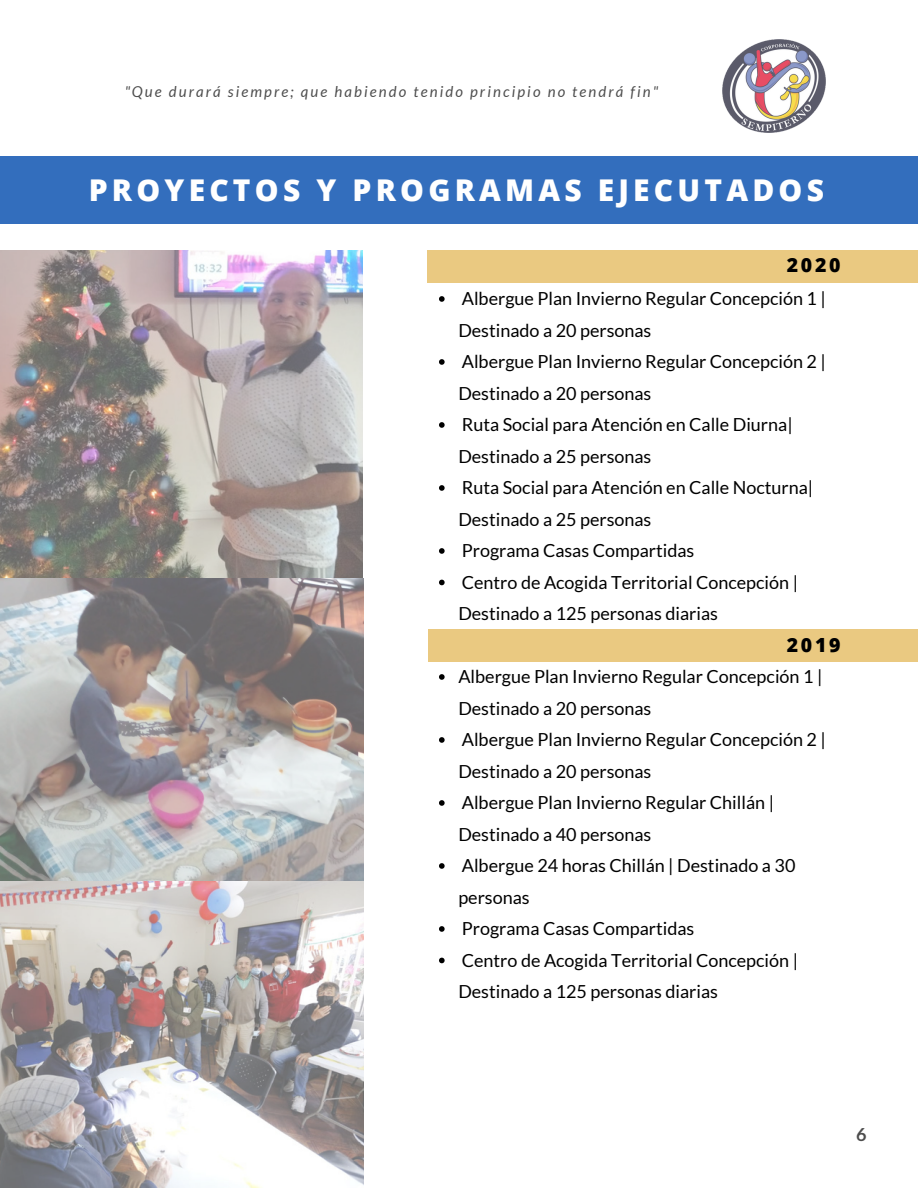
<style>
.page{position:relative;width:918px;height:1188px;background:#fff}
.page>*{position:absolute;margin:0;border:0;box-sizing:border-box;transform-origin:0 0}
.t1{font:800 30px "Open Sans";letter-spacing:.14em;color:#fff}
.t2{font:800 19.5px "Open Sans";letter-spacing:.14em;color:#000}
.t3{font:18px/31.5px "Lato";color:#000}
.t4{font:700 18px "Lato";color:#000}
.t5{font:italic 15px "Lato";letter-spacing:.14em;color:#000}
</style>
<div class="page">
<img style="left:722px;top:40px;width:104px;height:92px">
<div style="left:0;top:156px;width:918px;height:67px;background:#336ebd"></div>
<div style="left:428px;top:250px;width:490px;height:32px;background:#eac981"></div>
<div style="left:428px;top:629px;width:490px;height:33px;background:#eac981"></div>
<svg style="left:439px;top:296px;width:6px;height:6px"></svg>
<svg style="left:439px;top:359px;width:6px;height:6px"></svg>
<svg style="left:439px;top:422px;width:6px;height:6px"></svg>
<svg style="left:439px;top:485px;width:6px;height:6px"></svg>
<svg style="left:439px;top:548px;width:6px;height:6px"></svg>
<svg style="left:439px;top:580px;width:6px;height:5px"></svg>
<svg style="left:439px;top:674px;width:6px;height:6px"></svg>
<svg style="left:439px;top:737px;width:6px;height:6px"></svg>
<svg style="left:439px;top:800px;width:6px;height:6px"></svg>
<svg style="left:439px;top:863px;width:6px;height:6px"></svg>
<svg style="left:439px;top:926px;width:6px;height:6px"></svg>
<svg style="left:439px;top:958px;width:6px;height:5px"></svg>
<img style="left:0;top:250px;width:363px;height:938px">
<p class="t5" style="left:124px;top:82px;width:536px">"Que durará siempre; que habiendo tenido principio no tendrá fin"</p>
<p class="t1" style="left:89px;top:169px;width:737px">PROYECTOS Y PROGRAMAS EJECUTADOS</p>
<p class="t2" style="left:787px;top:252px;width:55px">2020</p>
<p class="t3" style="left:458px;top:282px;width:369px">Albergue Plan Invierno Regular Concepción 1 |<br>Destinado a 20 personas</p>
<p class="t3" style="left:458px;top:345px;width:369px">Albergue Plan Invierno Regular Concepción 2 |<br>Destinado a 20 personas</p>
<p class="t3" style="left:458px;top:408px;width:336px">Ruta Social para Atención en Calle Diurna|<br>Destinado a 25 personas</p>
<p class="t3" style="left:458px;top:471px;width:356px">Ruta Social para Atención en Calle Nocturna|<br>Destinado a 25 personas</p>
<p class="t3" style="left:462px;top:534px;width:234px">Programa Casas Compartidas</p>
<p class="t3" style="left:458px;top:566px;width:341px">Centro de Acogida Territorial Concepción |<br>Destinado a 125 personas diarias</p>
<p class="t2" style="left:787px;top:631px;width:55px">2019</p>
<p class="t3" style="left:458px;top:660px;width:366px">Albergue Plan Invierno Regular Concepción 1 |<br>Destinado a 20 personas</p>
<p class="t3" style="left:458px;top:723px;width:369px">Albergue Plan Invierno Regular Concepción 2 |<br>Destinado a 20 personas</p>
<p class="t3" style="left:458px;top:786px;width:317px">Albergue Plan Invierno Regular Chillán |<br>Destinado a 40 personas</p>
<p class="t3" style="left:458px;top:849px;width:339px">Albergue 24 horas Chillán | Destinado a 30 personas</p>
<p class="t3" style="left:462px;top:912px;width:234px">Programa Casas Compartidas</p>
<p class="t3" style="left:458px;top:944px;width:341px">Centro de Acogida Territorial Concepción |<br>Destinado a 125 personas diarias</p>
<p class="t4" style="left:856px;top:1123px;width:12px">6</p>
</div>
